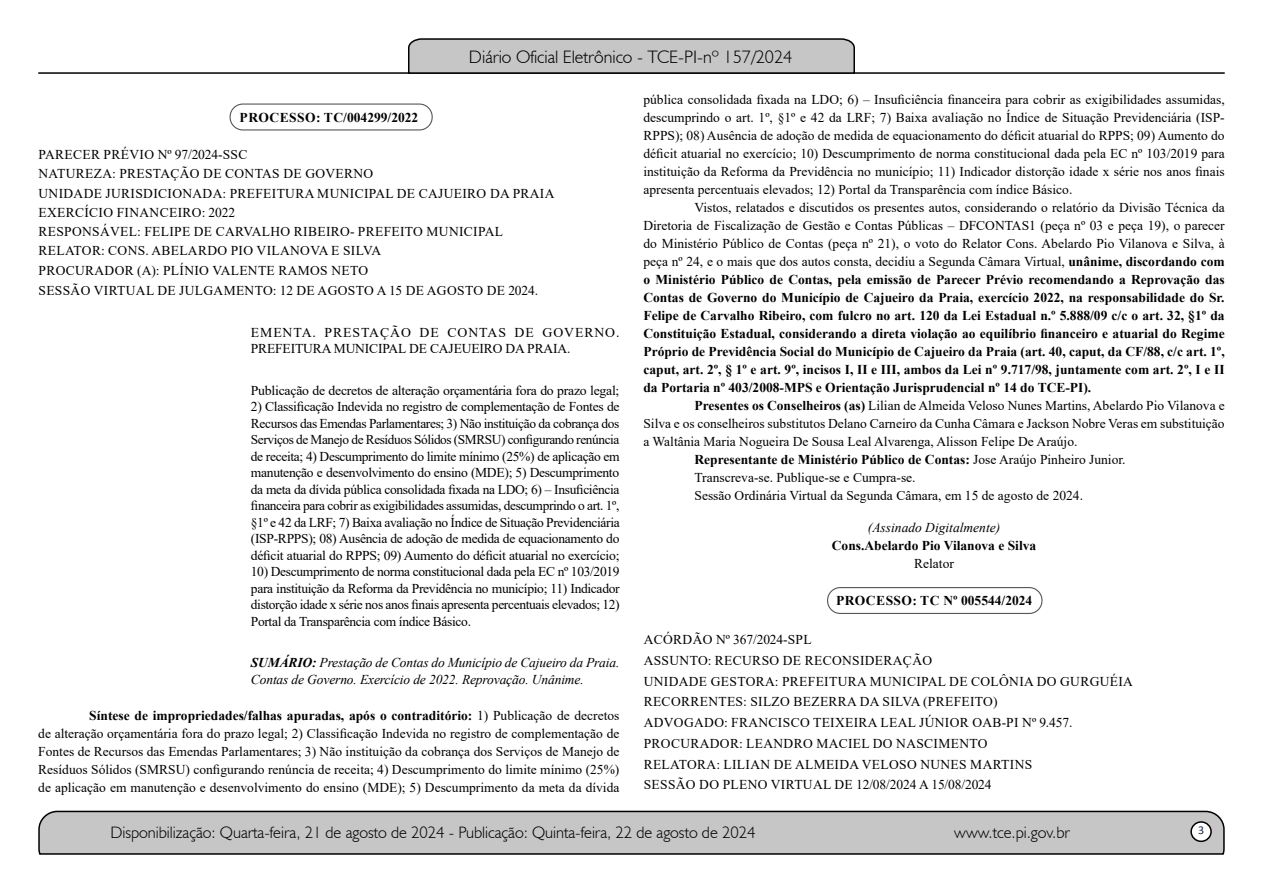
<style>
.page{position:relative;width:1263px;height:893px;background:#fff}
.page>*{position:absolute;margin:0;border:0;box-sizing:border-box;transform-origin:0 0}
.t1{font:300 18px "Humanist 521 BT";color:#000}
.t2{font:300 16.5px "Humanist 521 BT";color:#000}
.t3{font:13.5px/16.5px "Times New Roman";color:#000;text-align:justify}
.t4{font:700 13.5px/18px "Times New Roman";color:#000;text-align:justify}
.t5{font:13.5px/20.7px "Times New Roman";letter-spacing:.025em;color:#000}
.t6{font:italic 13.5px/16.5px "Times New Roman";letter-spacing:-.01em;color:#000}
.t7{font:13.5px "Times New Roman";letter-spacing:-.02em;color:#000}
.t8{font:700 13.5px "Times New Roman";letter-spacing:.02em;color:#000}
.t9{font:12px "Calibri";color:#212d4c}
.s1{font-weight:700}
.s2{font-weight:400}
</style>
<div class="page">
<svg style="left:38px;top:810px;width:1187px;height:45px;background:#b9b9b9"></svg>
<div style="left:1191px;top:822px;width:20px;height:19px;background:#fff;border-radius:50%"></div>
<div style="left:1190px;top:821px;width:22px;height:21px;border:2px solid #000;border-radius:50%"></div>
<hr style="left:38px;top:72px;width:1187px;height:2px;background:#000">
<svg style="left:407px;top:38px;width:449px;height:36px;background:#b4b4b4"></svg>
<div style="left:229px;top:104px;width:204px;height:27px;border:1px solid #575756;border-radius:13px"></div>
<div style="left:827px;top:587px;width:215px;height:27px;border:1px solid #575756;border-radius:13px"></div>
<h1 class="t1" style="left:469px;top:46px;width:325px">Diário Oficial Eletrônico - TCE-PI-nº 157/2024</h1>
<p class="t8" style="left:240px;top:107px;width:180px">PROCESSO: TC/004299/2022</p>
<p class="t5" style="left:39px;top:144px;width:517px;line-height:19.2px">PARECER PRÉVIO Nº 97/2024-SSC<br>NATUREZA: PRESTAÇÃO DE CONTAS DE GOVERNO<br>UNIDADE JURISDICIONADA: PREFEITURA MUNICIPAL DE CAJUEIRO DA PRAIA EXERCÍCIO FINANCEIRO: 2022<br>RESPONSÁVEL: FELIPE DE CARVALHO RIBEIRO- PREFEITO MUNICIPAL RELATOR: CONS. ABELARDO PIO VILANOVA E SILVA<br>PROCURADOR (A): PLÍNIO VALENTE RAMOS NETO</p>
<p class="t5" style="left:39px;top:280px;width:501px">SESSÃO VIRTUAL DE JULGAMENTO: 12 DE AGOSTO A 15 DE AGOSTO DE 2024.</p>
<p class="t3" style="left:251px;top:324px;width:370px">EMENTA. PRESTAÇÃO DE CONTAS DE GOVERNO.<br>PREFEITURA MUNICIPAL DE CAJEUEIRO DA PRAIA.</p>
<p class="t7" style="left:251px;top:381px;width:370px">Publicação de decretos de alteração orçamentária fora do prazo legal;</p>
<p class="t3" style="left:251px;top:398px;width:370px">2) Classificação Indevida no registro de complementação de Fontes de Recursos das Emendas Parlamentares; 3) Não instituição da cobrança dos Serviços de Manejo de Resíduos Sólidos (SMRSU) configurando renúncia de receita; 4) Descumprimento do limite mínimo (25%) de aplicação em manutenção e desenvolvimento do ensino (MDE); 5) Descumprimento da meta da dívida pública consolidada fixada na LDO; 6) – Insuficiência financeira para cobrir as exigibilidades assumidas, descumprindo o art. 1º, §1º e 42 da LRF; 7) Baixa avaliação no Índice de Situação Previdenciária (ISP-RPPS); 08) Ausência de adoção de medida de equacionamento do déficit atuarial do RPPS; 09) Aumento do déficit atuarial no exercício;</p>
<p class="t3" style="left:251px;top:563px;width:370px">10) Descumprimento de norma constitucional dada pela EC nº 103/2019 para instituição da Reforma da Previdência no município; 11) Indicador distorção idade x série nos anos finais apresenta percentuais elevados; 12)<br>Portal da Transparência com índice Básico.</p>
<p class="t6" style="left:251px;top:654px;width:370px"><span class="s1">SUMÁRIO:</span> Prestação de Contas do Município de Cajueiro da Praia.<br>Contas de Governo. Exercício de 2022. Reprovação. Unânime.</p>
<p class="t3" style="left:38px;top:706px;width:583px;line-height:18px;text-indent:51px"><span class="s1">Síntese de impropriedades/falhas apuradas, após o contraditório:</span> 1) Publicação de decretos de alteração orçamentária fora do prazo legal; 2) Classificação Indevida no registro de complementação de Fontes de Recursos das Emendas Parlamentares; 3) Não instituição da cobrança dos Serviços de Manejo de Resíduos Sólidos (SMRSU) configurando renúncia de receita; 4) Descumprimento do limite mínimo (25%) de aplicação em manutenção e desenvolvimento do ensino (MDE); 5) Descumprimento da meta da dívida</p>
<p class="t3" style="left:643px;top:90px;width:583px;line-height:18px">pública consolidada fixada na LDO; 6) – Insuficiência financeira para cobrir as exigibilidades assumidas, descumprindo o art. 1º, §1º e 42 da LRF; 7) Baixa avaliação no Índice de Situação Previdenciária (ISP-RPPS); 08) Ausência de adoção de medida de equacionamento do déficit atuarial do RPPS; 09) Aumento do déficit atuarial no exercício; 10) Descumprimento de norma constitucional dada pela EC nº 103/2019 para instituição da Reforma da Previdência no município; 11) Indicador distorção idade x série nos anos finais apresenta percentuais elevados; 12) Portal da Transparência com índice Básico.</p>
<p class="t4" style="left:643px;top:198px;width:583px;text-indent:51px"><span class="s2">Vistos, relatados e discutidos os presentes autos, considerando o relatório da Divisão Técnica da Diretoria de Fiscalização de Gestão e Contas Públicas – DFCONTAS1 (peça nº 03 e peça 19), o parecer do Ministério Público de Contas (peça nº 21), o voto do Relator Cons. Abelardo Pio Vilanova e Silva, à peça nº 24, e o mais que dos autos consta, decidiu a Segunda Câmara Virtual,</span> unânime, discordando com o Ministério Público de Contas, pela emissão de Parecer Prévio recomendando a Reprovação das Contas de Governo do Município de Cajueiro da Praia, exercício 2022, na responsabilidade do Sr.<br>Felipe de Carvalho Ribeiro, com fulcro no art. 120 da Lei Estadual n.º 5.888/09 c/c o art. 32, §1º da Constituição Estadual, considerando a direta violação ao equilíbrio financeiro e atuarial do Regime Próprio de Previdência Social do Município de Cajueiro da Praia (art. 40, caput, da CF/88, c/c art. 1º, caput, art. 2º, § 1º e art. 9º, incisos I, II e III, ambos da Lei nº 9.717/98, juntamente com art. 2º, I e II da Portaria nº 403/2008-MPS e Orientação Jurisprudencial nº 14 do TCE-PI).</p>
<p class="t3" style="left:694px;top:397px;width:532px"><span class="s1">Presentes os Conselheiros (as)</span> Lilian de Almeida Veloso Nunes Martins, Abelardo Pio Vilanova e</p>
<p class="t3" style="left:643px;top:415px;width:583px">Silva e os conselheiros substitutos Delano Carneiro da Cunha Câmara e Jackson Nobre Veras em substituição</p>
<p class="t3" style="left:643px;top:433px;width:435px">a Waltânia Maria Nogueira De Sousa Leal Alvarenga, Alisson Felipe De Araújo.</p>
<p class="t4" style="left:694px;top:450px;width:432px">Representante de Ministério Público de Contas: <span class="s2">Jose Araújo Pinheiro Junior.</span></p>
<p class="t3" style="left:694px;top:469px;width:223px">Transcreva-se. Publique-se e Cumpra-se.</p>
<p class="t3" style="left:694px;top:487px;width:390px">Sessão Ordinária Virtual da Segunda Câmara, em 15 de agosto de 2024.</p>
<p class="t6" style="left:868px;top:519px;width:134px">(Assinado Digitalmente)</p>
<p class="t4" style="left:832px;top:536px;width:206px">Cons.Abelardo Pio Vilanova e Silva</p>
<p class="t3" style="left:914px;top:555px;width:41px">Relator</p>
<p class="t8" style="left:836px;top:591px;width:198px">PROCESSO: TC Nº 005544/2024</p>
<p class="t5" style="left:644px;top:629px;width:491px">ACÓRDÃO Nº 367/2024-SPL<br>ASSUNTO: RECURSO DE RECONSIDERAÇÃO<br>UNIDADE GESTORA: PREFEITURA MUNICIPAL DE COLÔNIA DO GURGUÉIA RECORRENTES: SILZO BEZERRA DA SILVA (PREFEITO)<br>ADVOGADO: FRANCISCO TEIXEIRA LEAL JÚNIOR OAB-PI Nº 9.457.<br>PROCURADOR: LEANDRO MACIEL DO NASCIMENTO<br>RELATORA: LILIAN DE ALMEIDA VELOSO NUNES MARTINS<br>SESSÃO DO PLENO VIRTUAL DE 12/08/2024 A 15/08/2024</p>
<p class="t2" style="left:110px;top:822px;width:646px">Disponibilização: Quarta-feira, 21 de agosto de 2024 - Publicação: Quinta-feira, 22 de agosto de 2024</p>
<p class="t2" style="left:954px;top:822px;width:117px">www.tce.pi.gov.br</p>
<p class="t9" style="left:1198px;top:821px;width:8px">3</p>
</div>
